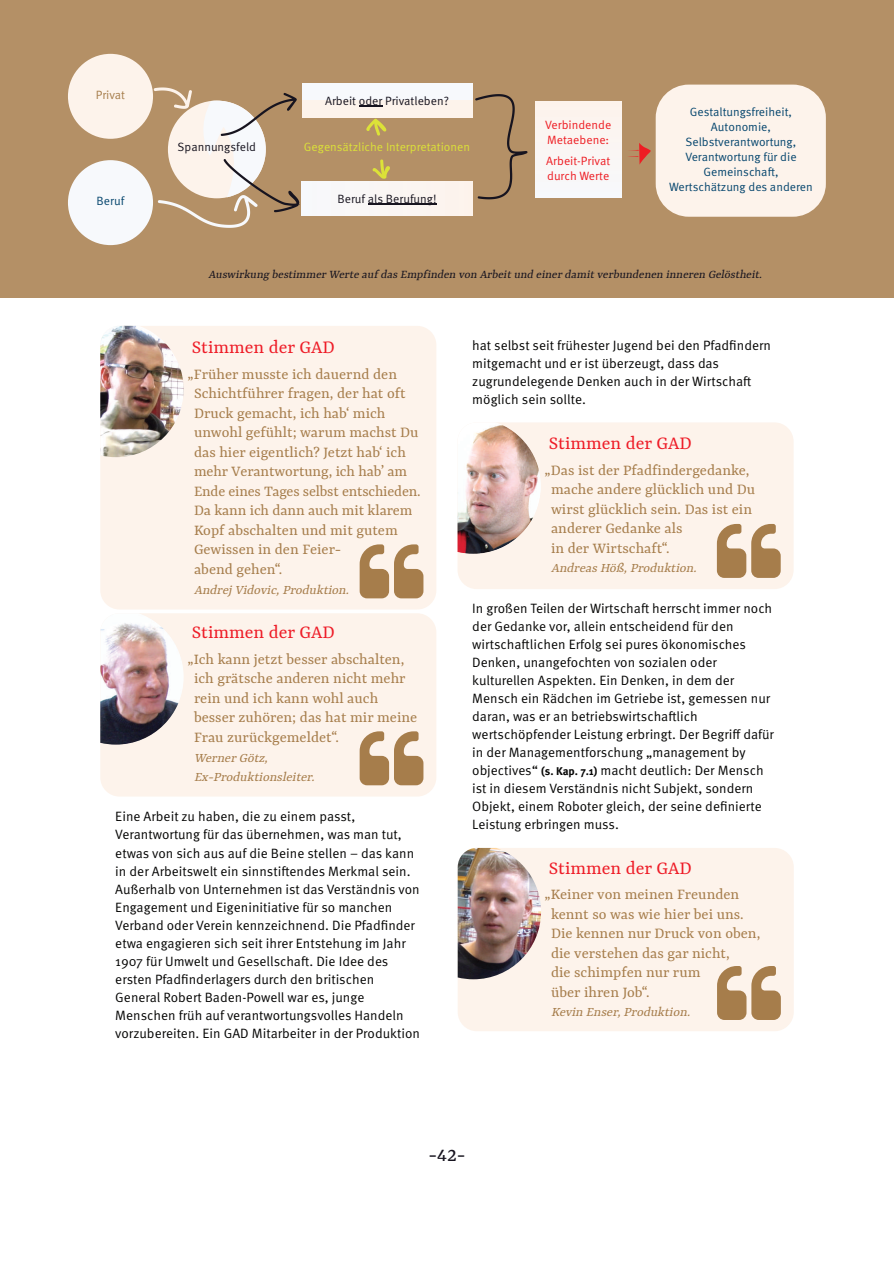
<style>
.page{position:relative;width:894px;height:1263px;background:#fff}
.page>*{position:absolute;margin:0;border:0;box-sizing:border-box;transform-origin:0 0}
.t1{font:22.5px "Rasa";color:#17141f}
.t2{font:20.25px "Rasa";color:#ee1c27}
.t3{font:16.5px/19.5px "Rasa";color:#a67d4b}
.t4{font:italic 14.25px/19.5px "Rasa";color:#a67d4b}
.t5{font:13.5px/18px "Meta OT Norm";color:#050504}
.t6{font:italic 12.75px "Rasa";color:#17141f}
.t7{font:12px/15px "Meta OT Norm";color:#06466e;text-align:center}
.t8{font:12px "Meta OT Norm";color:#17141f}
.t9{font:12px/15px "Meta OT Norm";color:#ee1d23}
.t10{font:12px "Meta OT Norm";color:#dce238}
.t11{font:12px "Meta OT Norm";color:#a67d4b}
.s1{font-family:"Meta OT";font-weight:700;font-size:11.25px}
</style>
<div class="page">
<div style="left:0;top:0;width:893px;height:298px;background:#b49066"></div>
<div style="left:536px;top:102px;width:85px;height:95px;background:#faf6f4"></div>
<div style="left:68px;top:54px;width:85px;height:85px;background:#fdf3eb;border-radius:50%"></div>
<div style="left:68px;top:160px;width:85px;height:85px;background:#f7f9fc;border-radius:50%"></div>
<div style="left:302px;top:181px;width:170px;height:34px;background:#faf6f4"></div>
<div style="left:302px;top:84px;width:170px;height:34px;background:#f7f9fc"></div>
<div style="left:302px;top:101px;width:170px;height:17px;background:#fdf3eb"></div>
<svg style="left:359px;top:106px;width:23px;height:1px"></svg>
<hr style="left:368px;top:204px;width:68px;height:1px;background:#17141f">
<svg style="left:366px;top:119px;width:20px;height:17px"></svg>
<svg style="left:372px;top:159px;width:18px;height:20px"></svg>
<svg style="left:154px;top:87px;width:145px;height:141px"></svg>
<svg style="left:475px;top:94px;width:52px;height:105px;background:#a88660"></svg>
<div style="left:655px;top:85px;width:170px;height:132px;background:#fdf3eb;border-radius:33px"></div>
<svg style="left:627px;top:143px;width:24px;height:22px"></svg>
<div style="left:100px;top:326px;width:336px;height:283px;background:#fdf3eb;border-radius:19px"></div>
<svg style="left:359px;top:544px;width:64px;height:54px"></svg>
<img style="left:100px;top:326px;width:84px;height:131px">
<div style="left:100px;top:613px;width:336px;height:183px;background:#fdf3eb;border-radius:19px"></div>
<svg style="left:359px;top:731px;width:64px;height:54px"></svg>
<img style="left:100px;top:613px;width:84px;height:132px">
<div style="left:457px;top:422px;width:336px;height:167px;background:#fdf3eb;border-radius:19px"></div>
<svg style="left:717px;top:524px;width:63px;height:54px"></svg>
<img style="left:457px;top:422px;width:84px;height:132px">
<div style="left:457px;top:848px;width:336px;height:183px;background:#fdf3eb;border-radius:19px"></div>
<svg style="left:717px;top:966px;width:63px;height:54px"></svg>
<img style="left:457px;top:848px;width:84px;height:131px">
<p class="t11" style="left:96px;top:90px;width:31px">Privat</p>
<p class="t7" style="left:97px;top:194px;width:29px">Beruf</p>
<p class="t8" style="left:325px;top:96px;width:125px">Arbeit oder Privatleben?</p>
<p class="t8" style="left:178px;top:142px;width:80px">Spannungsfeld</p>
<p class="t10" style="left:304px;top:142px;width:168px">Gegensätzliche Interpretationen</p>
<p class="t8" style="left:337px;top:194px;width:100px">Beruf als Berufung!</p>
<p class="t9" style="left:545px;top:119px;width:68px">Verbindende<br>Metaebene:</p>
<p class="t9" style="left:546px;top:155px;width:65px">Arbeit-Privat durch Werte</p>
<p class="t7" style="left:669px;top:105px;width:145px">Gestaltungsfreiheit,<br>Autonomie,<br>Selbstverantwortung,<br>Verantwortung für die<br>Gemeinschaft,<br>Wertschätzung des anderen</p>
<p class="t6" style="left:208px;top:269px;width:557px">Auswirkung bestimmer Werte auf das Empfinden von Arbeit und einer damit verbundenen inneren Gelöstheit.</p>
<h2 class="t2" style="left:192px;top:339px;width:144px">Stimmen der GAD</h2>
<p class="t3" style="left:194px;top:365px;width:228px;text-indent:-6px">„Früher musste ich dauernd den<br>Schichtführer fragen, der hat oft<br>Druck gemacht, ich hab‘ mich unwohl gefühlt; warum machst Du das hier eigentlich? Jetzt hab‘ ich mehr Verantwortung, ich hab’ am<br>Ende eines Tages selbst entschieden.<br>Da kann ich dann auch mit klarem<br>Kopf abschalten und mit gutem<br>Gewissen in den Feier-<br>abend gehen“.</p>
<p class="t4" style="left:194px;top:581px;width:159px">Andrej Vidovic, Produktion.</p>
<h2 class="t2" style="left:192px;top:624px;width:144px">Stimmen der GAD</h2>
<p class="t3" style="left:194px;top:650px;width:225px;text-indent:-6px">„Ich kann jetzt besser abschalten, ich grätsche anderen nicht mehr rein und ich kann wohl auch besser zuhören; das hat mir meine<br>Frau zurückgemeldet“.</p>
<p class="t4" style="left:194px;top:749px;width:125px">Werner Götz,<br>Ex-Produktionsleiter.</p>
<p class="t5" style="left:115px;top:809px;width:306px">Eine Arbeit zu haben, die zu einem passt, Verantwortung für das übernehmen, was man tut, etwas von sich aus auf die Beine stellen – das kann in der Arbeitswelt ein sinnstiftendes Merkmal sein.<br>Außerhalb von Unternehmen ist das Verständnis von Engagement und Eigeninitiative für so manchen Verband oder Verein kennzeichnend. Die Pfadfinder etwa engagieren sich seit ihrer Entstehung im Jahr 1907 für Umwelt und Gesellschaft. Die Idee des ersten Pfadfinderlagers durch den britischen General Robert Baden-Powell war es, junge Menschen früh auf verantwortungsvolles Handeln vorzubereiten. Ein GAD Mitarbeiter in der Produktion</p>
<p class="t5" style="left:472px;top:338px;width:300px">hat selbst seit frühester Jugend bei den Pfadfindern mitgemacht und er ist überzeugt, dass das zugrundelegende Denken auch in der Wirtschaft möglich sein sollte.</p>
<h2 class="t2" style="left:549px;top:434px;width:144px">Stimmen der GAD</h2>
<p class="t3" style="left:551px;top:461px;width:206px;text-indent:-6px">„Das ist der Pfadfindergedanke, mache andere glücklich und Du wirst glücklich sein. Das ist ein anderer Gedanke als<br>in der Wirtschaft“.</p>
<p class="t4" style="left:551px;top:559px;width:150px">Andreas Höß, Produktion.</p>
<p class="t5" style="left:472px;top:600px;width:303px">In großen Teilen der Wirtschaft herrscht immer noch der Gedanke vor, allein entscheidend für den wirtschaftlichen Erfolg sei pures ökonomisches Denken, unangefochten von sozialen oder kulturellen Aspekten. Ein Denken, in dem der Mensch ein Rädchen im Getriebe ist, gemessen nur daran, was er an betriebswirtschaftlich wertschöpfender Leistung erbringt. Der Begriff dafür in der Managementforschung „management by objectives“ <span class="s1">(s. Kap. 7.1)</span> macht deutlich: Der Mensch ist in diesem Verständnis nicht Subjekt, sondern Objekt, einem Roboter gleich, der seine definierte Leistung erbringen muss.</p>
<h2 class="t2" style="left:549px;top:859px;width:144px">Stimmen der GAD</h2>
<p class="t3" style="left:551px;top:885px;width:211px;text-indent:-6px">„Keiner von meinen Freunden kennt so was wie hier bei uns.<br>Die kennen nur Druck von oben, die verstehen das gar nicht,<br>die schimpfen nur rum<br>über ihren Job“.</p>
<p class="t4" style="left:551px;top:1003px;width:143px">Kevin Enser, Produktion.</p>
<h1 class="t1" style="left:428px;top:1144px;width:39px">-42-</h1>
</div>
